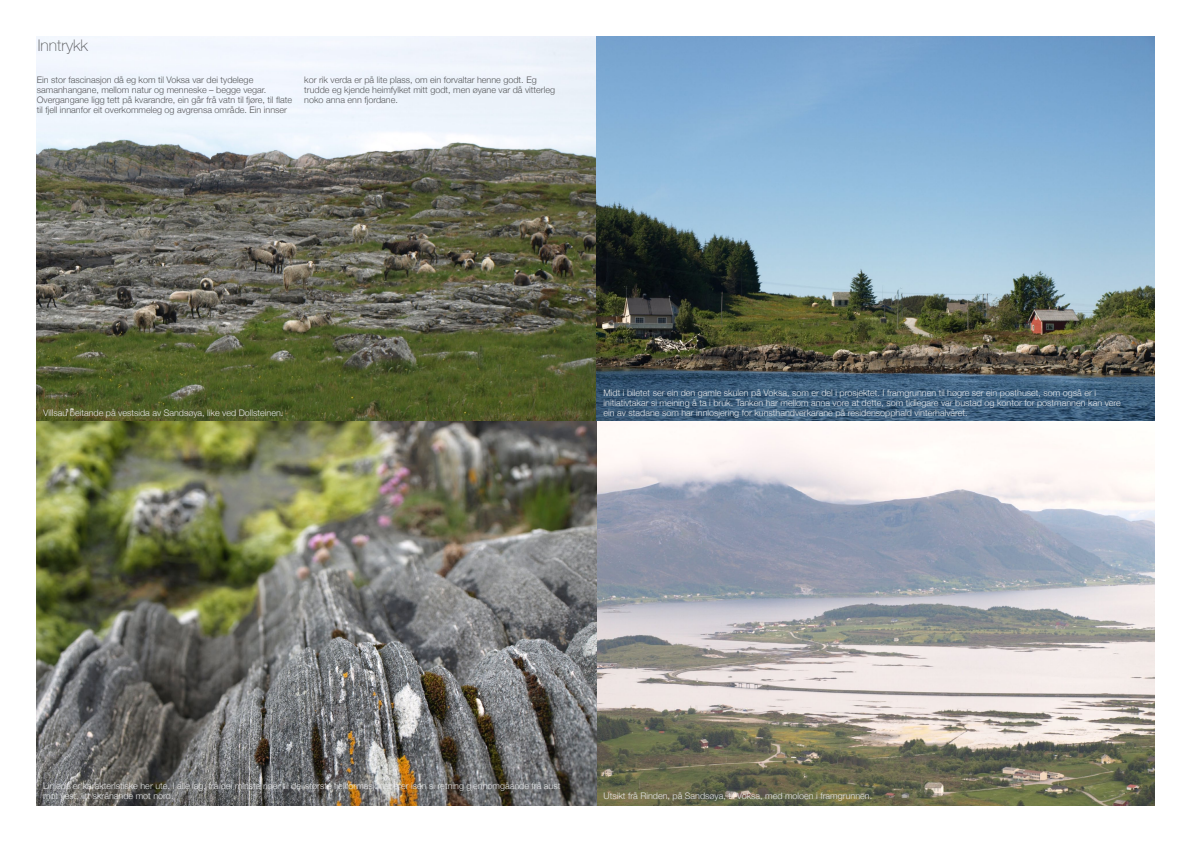
<style>
.page{position:relative;width:1191px;height:842px;background:#fff}
.page>*{position:absolute;margin:0;border:0;box-sizing:border-box;transform-origin:0 0}
.t1{font:100 16px "Helvetica Neue";color:#57585a}
.t2{font:300 9px/10px "Helvetica Neue";color:#e6e7e9}
.t3{font:300 9px/10px "Helvetica Neue";color:#57585a}
</style>
<div class="page">
<img style="left:36px;top:36px;width:1119px;height:770px">
<p class="t1" style="left:38px;top:34px;width:52px">Inntrykk</p>
<p class="t3" style="left:37px;top:74px;width:257px">Ein stor fascinasjon då eg kom til Voksa var dei tydelege samanhangane, mellom natur og menneske – begge vegar.<br>Overgangane ligg tett på kvarandre, ein går frå vatn til fjøre, til flate til fjell innanfor eit overkommeleg og avgrensa område. Ein innser</p>
<p class="t3" style="left:304px;top:74px;width:252px">kor rik verda er på lite plass, om ein forvaltar henne godt. Eg trudde eg kjende heimfylket mitt godt, men øyane var då vitterleg noko anna enn fjordane.</p>
<p class="t2" style="left:43px;top:407px;width:242px">Villsau beitande på vestsida av Sandsøya, like ved Dollsteinen.</p>
<p class="t2" style="left:603px;top:387px;width:519px">Midt i biletet ser ein den gamle skulen på Voksa, som er del i prosjektet. I framgrunnen til høgre ser ein posthuset, som også er i initiativtakar si meining å ta i bruk. Tanken har mellom anna vore at dette, som tidlegare var bustad og kontor for postmannen kan vere ein av stadane som har innlosjering for kunsthandverkarane på residensopphald vinterhalvåret.</p>
<p class="t2" style="left:43px;top:781px;width:519px">Linjene er karakteristiske her ute. I alle lag, frå dei minste riper til dei største fjellformasjonane er isen si retning gjennomgåande frå aust mot vest, litt skrånande mot nord.</p>
<p class="t2" style="left:603px;top:790px;width:270px">Utsikt frå Rinden, på Sandsøya, til Voksa, med moloen i framgrunnen.</p>
</div>
